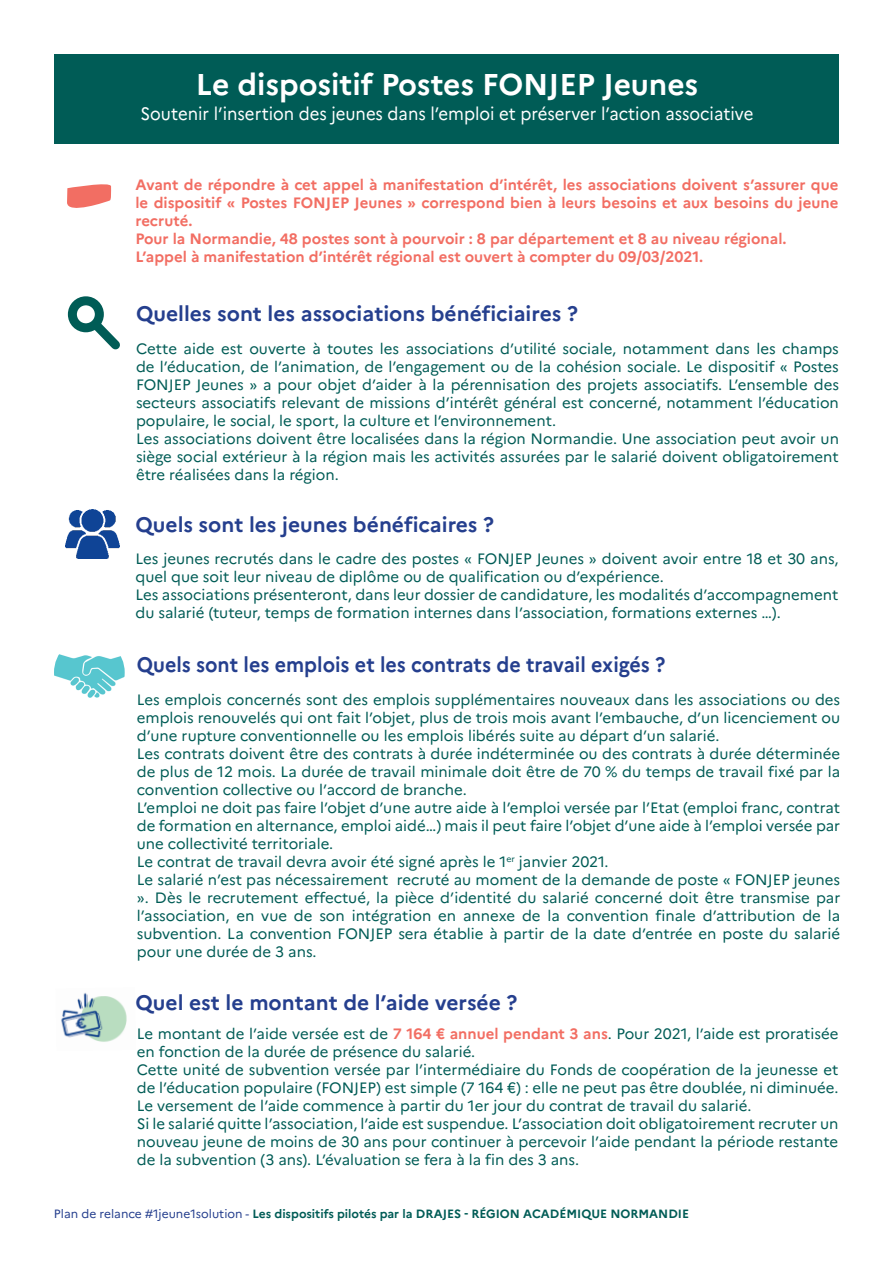
<style>
.page{position:relative;width:893px;height:1263px;background:#fff}
.page>*{position:absolute;margin:0;border:0;box-sizing:border-box;transform-origin:0 0}
.t1{font:700 30px "Marianne";color:#fff}
.t2{font:700 21px "Marianne";color:#253f8e}
.t3{font:700 21px "Marianne";color:#253f8e;scale:.94 1}
.t4{font:18px "Marianne";color:#fff;scale:.93 1}
.t5{font:15px/18px "Marianne";color:#005c56;text-align:justify}
.t6{font:700 15px/18px "Marianne";color:#f26e63;text-align:justify}
.t7{font:700 12px "Marianne";color:#005c56}
.s1{font-weight:700;color:#f26e63}
.s2{font-weight:400;color:#253f8e}
</style>
<div class="page">
<div style="left:54px;top:54px;width:785px;height:89px;background:#005c56"></div>
<img style="left:61px;top:992px;width:66px;height:50px">
<img style="left:65px;top:510px;width:54px;height:48px">
<div style="left:68px;top:296px;width:36px;height:36px;border:9px solid #005c56;border-radius:50%"></div>
<svg style="left:85px;top:313px;width:35px;height:37px"></svg>
<svg style="left:67px;top:184px;width:44px;height:24px"></svg>
<img style="left:54px;top:637px;width:71px;height:71px;border-radius:35px">
<p class="t1" style="left:196px;top:66px;width:504px">Le dispositif Postes FONJEP Jeunes</p>
<p class="t4" style="left:140px;top:102px;width:661px">Soutenir l’insertion des jeunes dans l’emploi et préserver l’action associative</p>
<p class="t6" style="left:135px;top:175px;width:704px">Avant de répondre à cet appel à manifestation d’intérêt, les associations doivent s’assurer que le dispositif « Postes FONJEP Jeunes » correspond bien à leurs besoins et aux besoins du jeune recruté.</p>
<p class="t6" style="left:135px;top:229px;width:653px">Pour la Normandie, 48 postes sont à pourvoir : 8 par département et 8 au niveau régional.</p>
<p class="t6" style="left:135px;top:247px;width:569px">L’appel à manifestation d’intérêt régional est ouvert à compter du 09/03/2021.</p>
<p class="t2" style="left:136px;top:300px;width:443px">Quelles sont les associations bénéficiaires ?</p>
<p class="t5" style="left:136px;top:340px;width:704px">Cette aide est ouverte à toutes les associations d’utilité sociale, notamment dans les champs de l’éducation, de l’animation, de l’engagement ou de la cohésion sociale. Le dispositif « Postes FONJEP Jeunes » a pour objet d’aider à la pérennisation des projets associatifs. L’ensemble des secteurs associatifs relevant de missions d’intérêt général est concerné, notamment l’éducation populaire, le social, le sport, la culture et l’environnement.</p>
<p class="t5" style="left:136px;top:430px;width:704px">Les associations doivent être localisées dans la région Normandie. Une association peut avoir un siège social extérieur à la région mais les activités assurées par le salarié doivent obligatoirement être réalisées dans la région.</p>
<p class="t2" style="left:135px;top:512px;width:360px">Quels sont les jeunes bénéficaires ?</p>
<p class="t5" style="left:135px;top:550px;width:704px">Les jeunes recrutés dans le cadre des postes « FONJEP Jeunes » doivent avoir entre 18 et 30 ans, quel que soit leur niveau de diplôme ou de qualification ou d’expérience.</p>
<p class="t5" style="left:135px;top:586px;width:704px">Les associations présenteront, dans leur dossier de candidature, les modalités d’accompagnement du salarié (tuteur, temps de formation internes dans l’association, formations externes …).</p>
<p class="t3" style="left:137px;top:651px;width:564px">Quels sont les emplois et les contrats de travail exigés ?</p>
<p class="t5" style="left:137px;top:691px;width:705px">Les emplois concernés sont des emplois supplémentaires nouveaux dans les associations ou des emplois renouvelés qui ont fait l’objet, plus de trois mois avant l’embauche, d’un licenciement ou d’une rupture conventionnelle ou les emplois libérés suite au départ d’un salarié.</p>
<p class="t5" style="left:137px;top:745px;width:705px">Les contrats doivent être des contrats à durée indéterminée ou des contrats à durée déterminée de plus de 12 mois. La durée de travail minimale doit être de 70 % du temps de travail fixé par la convention collective ou l’accord de branche.</p>
<p class="t5" style="left:137px;top:799px;width:705px">L’emploi ne doit pas faire l’objet d’une autre aide à l’emploi versée par l’Etat (emploi franc, contrat de formation en alternance, emploi aidé…) mais il peut faire l’objet d’une aide à l’emploi versée par une collectivité territoriale.</p>
<p class="t5" style="left:137px;top:853px;width:473px">Le contrat de travail devra avoir été signé après le 1<sup>er</sup> janvier 2021.</p>
<p class="t5" style="left:137px;top:871px;width:705px">Le salarié n’est pas nécessairement recruté au moment de la demande de poste « FONJEP jeunes ». Dès le recrutement effectué, la pièce d’identité du salarié concerné doit être transmise par l’association, en vue de son intégration en annexe de la convention finale d’attribution de la subvention. La convention FONJEP sera établie à partir de la date d’entrée en poste du salarié pour une durée de 3 ans.</p>
<p class="t2" style="left:135px;top:989px;width:383px">Quel est le montant de l’aide versée ?</p>
<p class="t5" style="left:137px;top:1024px;width:703px">Le montant de l’aide versée est de <span class="s1">7 164 € annuel pendant 3 ans</span>. Pour 2021, l’aide est proratisée en fonction de la durée de présence du salarié.</p>
<p class="t5" style="left:137px;top:1060px;width:703px">Cette unité de subvention versée par l’intermédiaire du Fonds de coopération de la jeunesse et de l’éducation populaire (FONJEP) est simple (7 164 €) : elle ne peut pas être doublée, ni diminuée.</p>
<p class="t5" style="left:137px;top:1096px;width:616px">Le versement de l’aide commence à partir du 1er jour du contrat de travail du salarié.</p>
<p class="t5" style="left:137px;top:1114px;width:703px">Si le salarié quitte l’association, l’aide est suspendue. L’association doit obligatoirement recruter un nouveau jeune de moins de 30 ans pour continuer à percevoir l’aide pendant la période restante de la subvention (3 ans). L’évaluation se fera à la fin des 3 ans.</p>
<p class="t7" style="left:54px;top:1206px;width:637px"><span class="s2">Plan de relance #1jeune1solution -</span> Les dispositifs pilotés par la DRAJES - RÉGION ACADÉMIQUE NORMANDIE</p>
</div>
